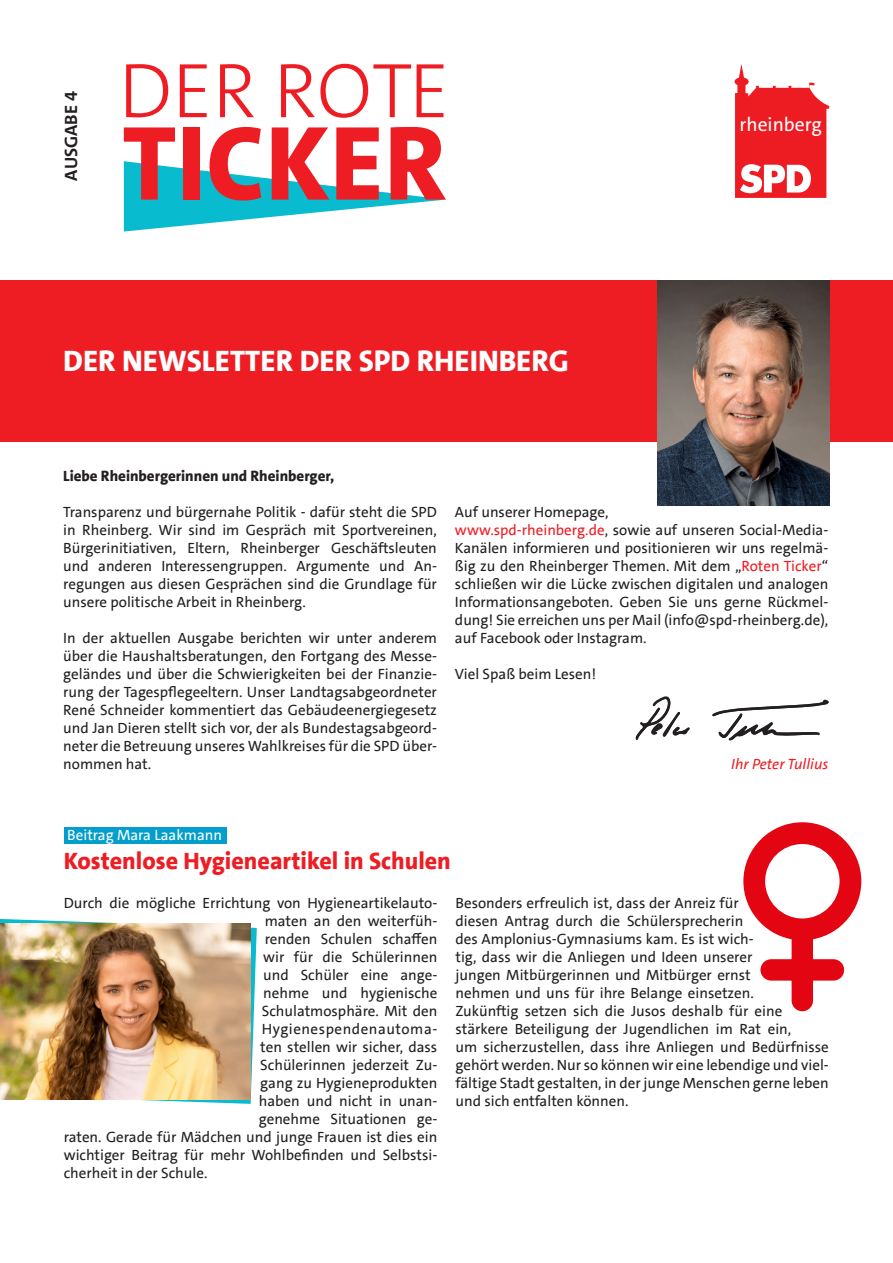
<style>
.page{position:relative;width:893px;height:1263px;background:#fff}
.page>*{position:absolute;margin:0;border:0;box-sizing:border-box;transform-origin:0 0}
.t1{font:800 106.8px "SPD The Sans Versal";color:#ee1d23}
.t2{font:300 78.15px "SPD The Sans Versal";color:#ee1d23}
.t3{font:800 30px "SPD The Sans Versal";color:#fff}
.t4{font:800 24px "SPD The Sans";color:#ee1d23}
.t5{font:19.5px "SPD The Sans";color:#fff}
.t6{font:700 18px "SPD The Sans Versal";color:#231f20}
.t7{font:15px/18px "SPD The Sans";color:#231f20;text-align:justify}
.t8{font:800 15px "SPD The Sans";color:#231f20}
.t9{font:15px "SPD The Sans";letter-spacing:.035em;color:#231f20}
.t10{font:15px "SPD The Sans";color:#fff}
.t11{font:italic 15px "SPD The Sans";color:#ee1d23}
.s1{color:#ee1d23}
</style>
<div class="page">
<svg style="left:124px;top:161px;width:322px;height:71px"></svg>
<svg style="left:734px;top:64px;width:95px;height:134px"></svg>
<div style="left:0;top:280px;width:893px;height:162px;background:#ee1d23"></div>
<img style="left:658px;top:280px;width:171px;height:226px">
<svg style="left:635px;top:696px;width:194px;height:45px"></svg>
<svg style="left:0;top:919px;width:257px;height:185px"></svg>
<img style="left:0;top:923px;width:251px;height:176px">
<svg style="left:743px;top:822px;width:118px;height:189px"></svg>
<div style="left:64px;top:827px;width:162px;height:16px;background:#039ecb"></div>
<p class="t6" style="left:59px;top:181px;width:91px;rotate:-90deg">Ausgabe 4</p>
<h2 class="t2" style="left:119px;top:41px;width:332px">DER ROTE</h2>
<h1 class="t1" style="left:122px;top:95px;width:325px">TICKER</h1>
<h3 class="t3" style="left:63px;top:342px;width:507px">DER NEWSLETTER DER SPD RHEINBERG</h3>
<h3 class="t5" style="left:740px;top:111px;width:84px">rheinberg</h3>
<p class="t8" style="left:63px;top:466px;width:272px">Liebe Rheinbergerinnen und Rheinberger,</p>
<p class="t7" style="left:63px;top:503px;width:375px">Transparenz und bürgernahe Politik - dafür steht die SPD in Rheinberg. Wir sind im Gespräch mit Sportvereinen, Bürgerinitiativen, Eltern, Rheinberger Geschäftsleuten und anderen Interessengruppen. Argumente und An&shy;regungen aus diesen Gesprächen sind die Grundlage für unsere politische Arbeit in Rheinberg.</p>
<p class="t7" style="left:63px;top:629px;width:375px">In der aktuellen Ausgabe berichten wir unter anderem über die Haushaltsberatungen, den Fortgang des Messe&shy;geländes und über die Schwierigkeiten bei der Finanzie&shy;rung der Tagespflegeeltern. Unser Landtagsabgeordneter René Schneider kommentiert das Gebäudeenergiegesetz und Jan Dieren stellt sich vor, der als Bundestagsabgeord&shy;neter die Betreuung unseres Wahlkreises für die SPD über&shy;nommen hat.</p>
<p class="t7" style="left:455px;top:503px;width:375px;text-align:left">Auf unserer Homepage,<br><span class="s1">www.spd-rheinberg.de</span>, sowie auf unseren Social-Media-Kanälen informieren und positionieren wir uns regelmä&shy;ßig zu den Rheinberger Themen. Mit dem „<span class="s1">Roten Ticker</span>“ schließen wir die Lücke zwischen digitalen und analogen Informationsangeboten. Geben Sie uns gerne Rückmel&shy;dung! Sie erreichen uns per Mail (info@spd-rheinberg.de), auf Facebook oder Instagram.</p>
<p class="t7" style="left:455px;top:665px;width:143px">Viel Spaß beim Lesen!</p>
<p class="t11" style="left:731px;top:754px;width:99px">Ihr Peter Tullius</p>
<p class="t10" style="left:67px;top:825px;width:156px">Beitrag Mara Laakmann</p>
<h3 class="t4" style="left:64px;top:845px;width:389px">Kostenlose Hygieneartikel in Schulen</h3>
<p class="t7" style="left:64px;top:894px;width:375px">Durch die mögliche Errichtung von Hygieneartikelauto-</p>
<p class="t7" style="left:265px;top:912px;width:174px">maten an den weiterfüh-</p>
<p class="t7" style="left:265px;top:930px;width:174px">renden Schulen schaffen</p>
<p class="t7" style="left:263px;top:948px;width:175px">wir für die Schülerinnen</p>
<p class="t7" style="left:263px;top:966px;width:175px">und Schüler eine ange-</p>
<p class="t7" style="left:263px;top:984px;width:176px">nehme und hygienische</p>
<p class="t7" style="left:262px;top:1002px;width:177px">Schulatmosphäre. Mit den</p>
<p class="t9" style="left:262px;top:1020px;width:177px">Hygienespendenautoma-</p>
<p class="t7" style="left:260px;top:1038px;width:178px">ten stellen wir sicher, dass</p>
<p class="t7" style="left:260px;top:1056px;width:178px">Schülerinnen jederzeit Zu-</p>
<p class="t7" style="left:260px;top:1074px;width:179px">gang zu Hygieneprodukten</p>
<p class="t7" style="left:259px;top:1092px;width:180px">haben und nicht in unan-</p>
<p class="t7" style="left:259px;top:1110px;width:180px">genehme Situationen ge-</p>
<p class="t7" style="left:64px;top:1128px;width:375px">raten. Gerade für Mädchen und junge Frauen ist dies ein</p>
<p class="t7" style="left:64px;top:1146px;width:375px">wichtiger Beitrag für mehr Wohlbefinden und Selbstsi-</p>
<p class="t7" style="left:64px;top:1164px;width:145px">cherheit in der Schule.</p>
<p class="t7" style="left:455px;top:894px;width:375px;text-align:left">Besonders erfreulich ist, dass der Anreiz für<br>diesen Antrag durch die Schülersprecherin<br>des Amplonius-Gymnasiums kam. Es ist wich-<br>tig, dass wir die Anliegen und Ideen unserer<br>jungen Mitbürgerinnen und Mitbürger ernst<br>nehmen und uns für ihre Belange einsetzen.<br>Zukünftig setzen sich die Jusos deshalb für eine stärkere Beteiligung der Jugendlichen im Rat ein,<br>um sicherzustellen, dass ihre Anliegen und Bedürfnisse gehört werden. Nur so können wir eine lebendige und viel&shy;fältige Stadt gestalten, in der junge Menschen gerne leben und sich entfalten können.</p>
</div>
